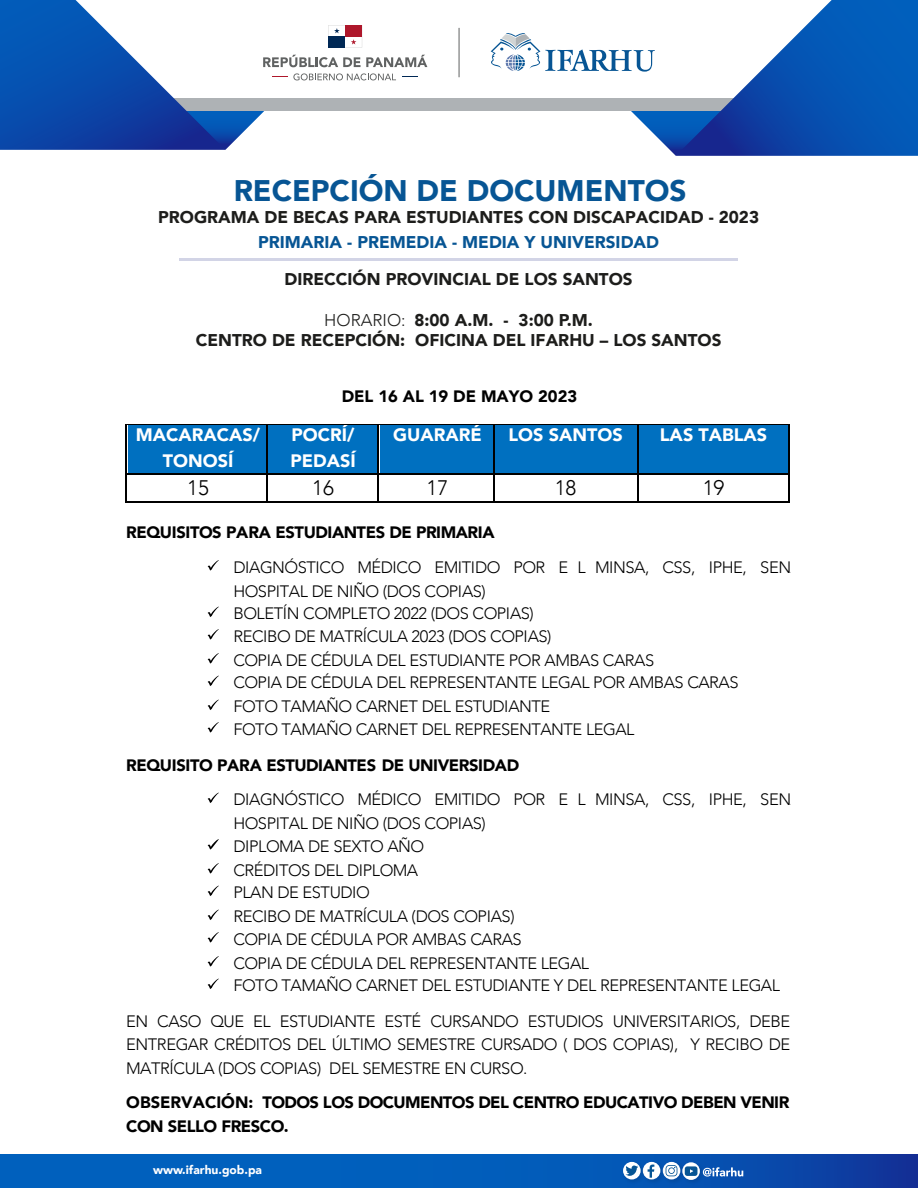
<style>
.page{position:relative;width:918px;height:1188px;background:#fff}
.page>*{position:absolute;margin:0;border:0;box-sizing:border-box;transform-origin:0 0}
.t1{font:900 29.7px "Avenir";color:#075594}
.t2{font:300 21px "Avenir";color:#000}
.t3{font:900 18px/25.5px "Avenir";color:#fff;text-align:center}
.t4{font:900 16.95px/20.4px "Avenir";color:#1d1d1b;text-align:center}
.t5{font:900 16.95px "Avenir";color:#075594}
.t6{font:300 16.5px/24px "Avenir";letter-spacing:-.03em;color:#000}
.t7{font:900 16.5px/24px "Avenir";letter-spacing:-.025em;color:#000}
.t8{font:900 16.5px "Avenir";color:#000}
.t9{font:900 12px "Avenir";color:#fff}
.s1{font-weight:300}
</style>
<div class="page">
<div style="left:0;top:98px;width:917px;height:12px;background:#aeb2b5"></div>
<svg style="left:0;top:0;width:427px;height:150px"></svg>
<svg style="left:491px;top:0;width:427px;height:156px"></svg>
<hr style="left:459px;top:28px;width:1px;height:49px;background:#606262">
<svg style="left:0;top:1154px;width:918px;height:34px;background:#0357b5"></svg>
<img style="left:666px;top:1160px;width:14px;height:25px">
<svg style="left:663px;top:1162px;width:17px;height:17px"></svg>
<svg style="left:666px;top:1165px;width:11px;height:11px"></svg>
<img style="left:647px;top:1160px;width:19px;height:25px">
<div style="left:643px;top:1162px;width:17px;height:17px;background:#fff;border-radius:50%"></div>
<svg style="left:648px;top:1165px;width:6px;height:13px"></svg>
<img style="left:621px;top:1160px;width:26px;height:25px">
<svg style="left:623px;top:1162px;width:18px;height:17px"></svg>
<svg style="left:625px;top:1166px;width:14px;height:10px"></svg>
<img style="left:680px;top:1160px;width:26px;height:26px">
<svg style="left:682px;top:1162px;width:18px;height:18px"></svg>
<div style="left:685px;top:1166px;width:12px;height:10px;background:#075594;border-radius:3px"></div>
<svg style="left:703px;top:1167px;width:40px;height:10px"></svg>
<hr style="left:179px;top:258px;width:559px;height:2px;background:#28348a">
<div style="left:128px;top:424px;width:140px;height:49px;background:#0070c0"></div>
<div style="left:268px;top:424px;width:111px;height:49px;background:#0070c0"></div>
<div style="left:380px;top:424px;width:114px;height:49px;background:#0070c0"></div>
<div style="left:494px;top:424px;width:143px;height:49px;background:#0070c0"></div>
<div style="left:638px;top:424px;width:150px;height:49px;background:#0070c0"></div>
<hr style="left:127px;top:424px;width:139px;height:1px;background:#000">
<hr style="left:268px;top:424px;width:109px;height:1px;background:#000">
<hr style="left:379px;top:424px;width:114px;height:1px;background:#000">
<hr style="left:494px;top:424px;width:143px;height:1px;background:#000">
<hr style="left:638px;top:424px;width:150px;height:1px;background:#000">
<hr style="left:125px;top:425px;width:2px;height:48px;background:#000">
<hr style="left:266px;top:425px;width:2px;height:48px;background:#000">
<hr style="left:377px;top:425px;width:2px;height:48px;background:#000">
<hr style="left:493px;top:425px;width:1px;height:48px;background:#000">
<hr style="left:637px;top:425px;width:1px;height:48px;background:#000">
<hr style="left:788px;top:425px;width:2px;height:48px;background:#000">
<hr style="left:127px;top:473px;width:139px;height:1px;background:#000">
<hr style="left:268px;top:473px;width:109px;height:1px;background:#000">
<hr style="left:379px;top:473px;width:114px;height:1px;background:#000">
<hr style="left:494px;top:473px;width:143px;height:1px;background:#000">
<hr style="left:638px;top:473px;width:150px;height:1px;background:#000">
<hr style="left:125px;top:474px;width:2px;height:27px;background:#000">
<hr style="left:127px;top:501px;width:139px;height:2px;background:#000">
<hr style="left:266px;top:474px;width:2px;height:27px;background:#000">
<hr style="left:268px;top:501px;width:109px;height:2px;background:#000">
<hr style="left:377px;top:474px;width:2px;height:27px;background:#000">
<hr style="left:379px;top:501px;width:114px;height:2px;background:#000">
<svg style="left:493px;top:473px;width:1px;height:30px"></svg>
<hr style="left:494px;top:501px;width:143px;height:2px;background:#000">
<svg style="left:637px;top:473px;width:1px;height:30px"></svg>
<hr style="left:638px;top:501px;width:150px;height:2px;background:#000">
<hr style="left:788px;top:474px;width:2px;height:27px;background:#000">
<svg style="left:208px;top:560px;width:11px;height:11px"></svg>
<svg style="left:208px;top:607px;width:11px;height:10px"></svg>
<svg style="left:208px;top:629px;width:11px;height:11px"></svg>
<svg style="left:208px;top:653px;width:11px;height:11px"></svg>
<svg style="left:208px;top:676px;width:11px;height:10px"></svg>
<svg style="left:208px;top:700px;width:11px;height:10px"></svg>
<svg style="left:208px;top:722px;width:11px;height:11px"></svg>
<svg style="left:208px;top:793px;width:11px;height:10px"></svg>
<svg style="left:208px;top:839px;width:11px;height:11px"></svg>
<svg style="left:208px;top:863px;width:11px;height:11px"></svg>
<svg style="left:208px;top:886px;width:11px;height:10px"></svg>
<svg style="left:208px;top:910px;width:11px;height:10px"></svg>
<svg style="left:208px;top:932px;width:11px;height:11px"></svg>
<svg style="left:208px;top:956px;width:11px;height:11px"></svg>
<svg style="left:208px;top:979px;width:11px;height:10px"></svg>
<h1 class="t1" style="left:234px;top:166px;width:454px">RECEPCIÓN DE DOCUMENTOS</h1>
<p class="t4" style="left:158px;top:206px;width:602px">PROGRAMA DE BECAS PARA ESTUDIANTES CON DISCAPACIDAD - 2023</p>
<p class="t5" style="left:258px;top:227px;width:402px">PRIMARIA - PREMEDIA - MEDIA Y UNIVERSIDAD</p>
<p class="t4" style="left:285px;top:268px;width:349px">DIRECCIÓN PROVINCIAL DE LOS SANTOS</p>
<p class="t4" style="left:196px;top:309px;width:527px"><span class="s1">HORARIO:</span> 8:00 A.M. - 3:00 P.M.<br>CENTRO DE RECEPCIÓN: OFICINA DEL IFARHU – LOS SANTOS</p>
<p class="t8" style="left:342px;top:382px;width:237px">DEL 16 AL 19 DE MAYO 2023</p>
<p class="t3" style="left:136px;top:422px;width:126px">MACARACAS/<br>TONOSÍ</p>
<p class="t3" style="left:290px;top:422px;width:67px;text-align:left">POCRÍ/<br>PEDASÍ</p>
<p class="t3" style="left:393px;top:422px;width:90px">GUARARÉ</p>
<p class="t3" style="left:509px;top:422px;width:116px">LOS SANTOS</p>
<p class="t3" style="left:660px;top:422px;width:109px">LAS TABLAS</p>
<p class="t2" style="left:187px;top:476px;width:23px">15</p>
<p class="t2" style="left:312px;top:476px;width:23px">16</p>
<p class="t2" style="left:426px;top:476px;width:23px">17</p>
<p class="t2" style="left:555px;top:476px;width:23px">18</p>
<p class="t2" style="left:703px;top:476px;width:23px">19</p>
<p class="t7" style="left:126px;top:520px;width:370px">REQUISITOS PARA ESTUDIANTES DE PRIMARIA</p>
<p class="t6" style="left:233px;top:555px;width:598px">DIAGNÓSTICO MÉDICO EMITIDO POR E L MINSA, CSS, IPHE, SENADIS,<br>HOSPITAL DE NIÑO (DOS COPIAS)</p>
<p class="t6" style="left:233px;top:602px;width:320px;line-height:22.5px">BOLETÍN COMPLETO 2022 (DOS COPIAS)<br>RECIBO DE MATRÍCULA 2023 (DOS COPIAS)</p>
<p class="t6" style="left:233px;top:649px;width:507px;line-height:22.5px">COPIA DE CÉDULA DEL ESTUDIANTE POR AMBAS CARAS<br>COPIA DE CÉDULA DEL REPRESENTANTE LEGAL POR AMBAS CARAS</p>
<p class="t6" style="left:233px;top:695px;width:403px;line-height:22.5px">FOTO TAMAÑO CARNET DEL ESTUDIANTE<br>FOTO TAMAÑO CARNET DEL REPRESENTANTE LEGAL</p>
<p class="t7" style="left:126px;top:753px;width:394px">REQUISITO PARA ESTUDIANTES DE UNIVERSIDAD</p>
<p class="t6" style="left:233px;top:788px;width:598px">DIAGNÓSTICO MÉDICO EMITIDO POR E L MINSA, CSS, IPHE, SENADIS,<br>HOSPITAL DE NIÑO (DOS COPIAS)</p>
<p class="t6" style="left:233px;top:834px;width:192px">DIPLOMA DE SEXTO AÑO<br>CRÉDITOS DEL DIPLOMA</p>
<p class="t6" style="left:233px;top:881px;width:283px">PLAN DE ESTUDIO<br>RECIBO DE MATRÍCULA (DOS COPIAS)</p>
<p class="t6" style="left:233px;top:927px;width:357px">COPIA DE CÉDULA POR AMBAS CARAS<br>COPIA DE CÉDULA DEL REPRESENTANTE LEGAL</p>
<p class="t6" style="left:126px;top:968px;width:666px;line-height:36px;text-indent:107px">FOTO TAMAÑO CARNET DEL ESTUDIANTE Y DEL REPRESENTANTE LEGAL<br>EN CASO QUE EL ESTUDIANTE ESTÉ CURSANDO ESTUDIOS UNIVERSITARIOS, DEBE</p>
<p class="t6" style="left:126px;top:1032px;width:665px">ENTREGAR CRÉDITOS DEL ÚLTIMO SEMESTRE CURSADO ( DOS COPIAS), Y RECIBO DE<br>MATRÍCULA (DOS COPIAS) DEL SEMESTRE EN CURSO.</p>
<p class="t7" style="left:126px;top:1090px;width:665px">OBSERVACIÓN: TODOS LOS DOCUMENTOS DEL CENTRO EDUCATIVO DEBEN VENIR<br>CON SELLO FRESCO.</p>
<p class="t9" style="left:153px;top:1159px;width:110px">www.ifarhu.gob.pa</p>
</div>
